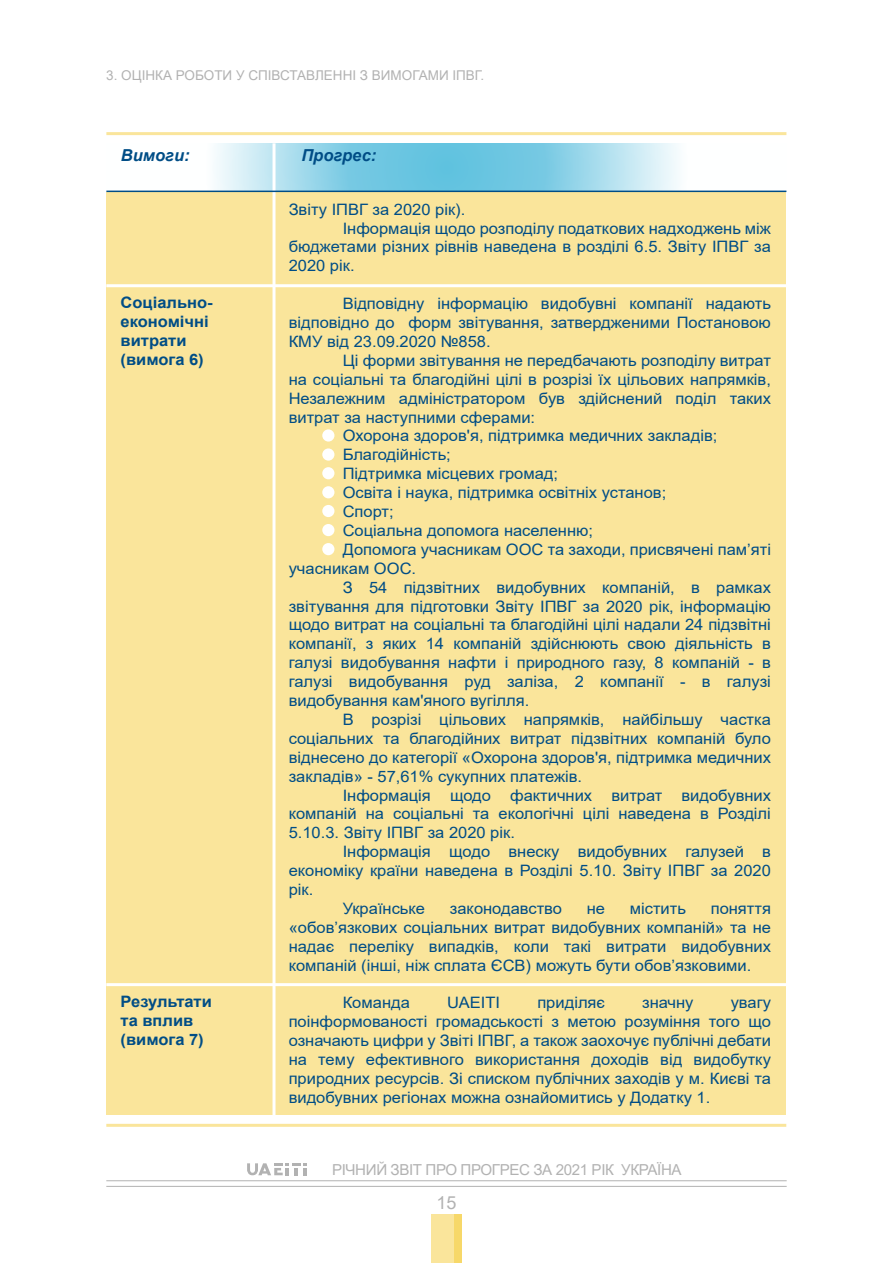
<style>
.page{position:relative;width:893px;height:1263px;background:#fff}
.page>*{position:absolute;margin:0;border:0;box-sizing:border-box;transform-origin:0 0}
.t1{font:18px "Arial";color:#b2b2b2}
.t2{font:italic 700 16.5px "Arial";color:#004d86}
.t3{font:15.75px/18.9px "Arial";color:#004d86;text-align:justify;scale:1.05 1}
.t4{font:700 15.75px/19px "Arial";color:#004d86;scale:1.05 1}
.t5{font:15.15px "Arial";letter-spacing:-.025em;color:#b2b2b2}
.t6{font:13.5px "Arial";color:#b2b2b2}
</style>
<div class="page">
<hr style="left:106px;top:1186px;width:681px;height:1px;background:#b2b2b2">
<hr style="left:106px;top:1180px;width:681px;height:1px;background:#b2b2b2">
<div style="left:431px;top:1215px;width:31px;height:48px;background:#fae59b"></div>
<div style="left:455px;top:1215px;width:7px;height:48px;background:#f7d869"></div>
<svg style="left:247px;top:1163px;width:60px;height:12px"></svg>
<div style="left:106px;top:143px;width:680px;height:972px;background:#fae59b"></div>
<svg style="left:106px;top:143px;width:680px;height:48px;background:#b5e1ef"></svg>
<hr style="left:272px;top:143px;width:3px;height:985px;background:#fff">
<hr style="left:106px;top:132px;width:680px;height:3px;background:#f5cb37">
<hr style="left:106px;top:191px;width:680px;height:1px;background:#004d86">
<hr style="left:106px;top:983px;width:680px;height:3px;background:#fff">
<hr style="left:106px;top:1124px;width:680px;height:3px;background:#f5cb37">
<hr style="left:106px;top:284px;width:680px;height:3px;background:#fff">
<div style="left:322px;top:429px;width:12px;height:13px;background:#fff;border-radius:50%"></div>
<div style="left:322px;top:448px;width:12px;height:13px;background:#fff;border-radius:50%"></div>
<div style="left:322px;top:467px;width:12px;height:12px;background:#fff;border-radius:50%"></div>
<div style="left:322px;top:486px;width:12px;height:12px;background:#fff;border-radius:50%"></div>
<div style="left:322px;top:505px;width:12px;height:12px;background:#fff;border-radius:50%"></div>
<div style="left:322px;top:524px;width:12px;height:12px;background:#fff;border-radius:50%"></div>
<div style="left:322px;top:543px;width:12px;height:12px;background:#fff;border-radius:50%"></div>
<p class="t6" style="left:106px;top:65px;width:380px">3. ОЦІНКА РОБОТИ У СПІВСТАВЛЕННІ З ВИМОГАМИ ІПВГ.</p>
<p class="t2" style="left:121px;top:144px;width:70px">Вимоги:</p>
<p class="t2" style="left:301px;top:144px;width:76px">Прогрес:</p>
<p class="t4" style="left:121px;top:293px;width:89px">Соціально&shy;економічні витрати (вимога 6)</p>
<p class="t4" style="left:121px;top:992px;width:88px">Результати та вплив (вимога 7)</p>
<p class="t3" style="left:289px;top:200px;width:170px">Звіту ІПВГ за 2020 рік).</p>
<p class="t3" style="left:343px;top:218px;width:409px">Інформація щодо розподілу податкових надходжень між</p>
<p class="t3" style="left:289px;top:237px;width:461px">бюджетами різних рівнів наведена в розділі 6.5. Звіту ІПВГ за</p>
<p class="t3" style="left:289px;top:256px;width:64px">2020 рік.</p>
<p class="t3" style="left:289px;top:294px;width:461px;text-indent:54px">Відповідну інформацію видобувні компанії надають відповідно до форм звітування, затвердженими Постановою КМУ від 23.09.2020 №858.</p>
<p class="t3" style="left:343px;top:351px;width:409px">Ці форми звітування не передбачають розподілу витрат</p>
<p class="t3" style="left:289px;top:370px;width:461px">на соціальні та благодійні цілі в розрізі їх цільових напрямків,</p>
<p class="t3" style="left:289px;top:389px;width:461px">Незалежним адміністратором був здійснений поділ таких</p>
<p class="t3" style="left:289px;top:407px;width:236px">витрат за наступними сферами:</p>
<p class="t3" style="left:343px;top:426px;width:358px">Охорона здоров'я, підтримка медичних закладів;</p>
<p class="t3" style="left:343px;top:445px;width:105px">Благодійність;</p>
<p class="t3" style="left:343px;top:464px;width:207px">Підтримка місцевих громад;</p>
<p class="t3" style="left:343px;top:483px;width:310px">Освіта і наука, підтримка освітніх установ;</p>
<p class="t3" style="left:343px;top:502px;width:50px">Спорт;</p>
<p class="t3" style="left:343px;top:521px;width:240px">Соціальна допомога населенню;</p>
<p class="t3" style="left:343px;top:540px;width:409px">Допомога учасникам ООС та заходи, присвячені пам’яті</p>
<p class="t3" style="left:289px;top:559px;width:123px">учасникам ООС.</p>
<p class="t3" style="left:343px;top:578px;width:409px">З 54 підзвітних видобувних компаній, в рамках</p>
<p class="t3" style="left:289px;top:596px;width:461px">звітування для підготовки Звіту ІПВГ за 2020 рік, інформацію</p>
<p class="t3" style="left:289px;top:615px;width:461px">щодо витрат на соціальні та благодійні цілі надали 24 підзвітні</p>
<p class="t3" style="left:289px;top:634px;width:461px">компанії, з яких 14 компаній здійснюють свою діяльність в</p>
<p class="t3" style="left:289px;top:653px;width:461px">галузі видобування нафти і природного газу, 8 компаній - в</p>
<p class="t3" style="left:289px;top:672px;width:461px">галузі видобування руд заліза, 2 компанії - в галузі</p>
<p class="t3" style="left:289px;top:691px;width:231px">видобування кам'яного вугілля.</p>
<p class="t3" style="left:343px;top:710px;width:409px">В розрізі цільових напрямків, найбільшу частка</p>
<p class="t3" style="left:289px;top:729px;width:461px">соціальних та благодійних витрат підзвітних компаній було</p>
<p class="t3" style="left:289px;top:748px;width:461px">віднесено до категорії «Охорона здоров'я, підтримка медичних</p>
<p class="t3" style="left:289px;top:766px;width:281px">закладів» - 57,61% сукупних платежів.</p>
<p class="t3" style="left:343px;top:785px;width:409px">Інформація щодо фактичних витрат видобувних</p>
<p class="t3" style="left:289px;top:804px;width:461px">компаній на соціальні та екологічні цілі наведена в Розділі</p>
<p class="t3" style="left:289px;top:823px;width:217px">5.10.3. Звіту ІПВГ за 2020 рік.</p>
<p class="t3" style="left:343px;top:842px;width:409px">Інформація щодо внеску видобувних галузей в</p>
<p class="t3" style="left:289px;top:861px;width:461px">економіку країни наведена в Розділі 5.10. Звіту ІПВГ за 2020</p>
<p class="t3" style="left:289px;top:880px;width:25px">рік.</p>
<p class="t3" style="left:343px;top:899px;width:80px">Українське</p>
<p class="t3" style="left:450px;top:899px;width:108px">законодавство</p>
<p class="t3" style="left:587px;top:899px;width:19px">не</p>
<p class="t3" style="left:630px;top:899px;width:55px">містить</p>
<p class="t3" style="left:289px;top:899px;width:461px;text-indent:422px">поняття «обов’язкових соціальних витрат видобувних компаній» та не надає переліку випадків, коли такі витрати видобувних компаній (інші, ніж сплата ЄСВ) можуть бути обов’язковими.</p>
<p class="t3" style="left:343px;top:993px;width:66px">Команда</p>
<p class="t3" style="left:447px;top:993px;width:52px">UAEITI</p>
<p class="t3" style="left:537px;top:993px;width:66px">приділяє</p>
<p class="t3" style="left:642px;top:993px;width:50px">значну</p>
<p class="t3" style="left:289px;top:993px;width:461px;text-indent:442px">увагу поінформованості громадськості з метою розуміння того що означають цифри у Звіті ІПВГ, а також заохочує публічні дебати на тему ефективного використання доходів від видобутку природних ресурсів. Зі списком публічних заходів у м. Києві та видобувних регіонах можна ознайомитись у Додатку 1.</p>
<p class="t5" style="left:332px;top:1159px;width:351px">РІЧНИЙ ЗВІТ ПРО ПРОГРЕС ЗА 2021 РІК УКРАЇНА</p>
<p class="t1" style="left:436px;top:1190px;width:22px">15</p>
</div>
